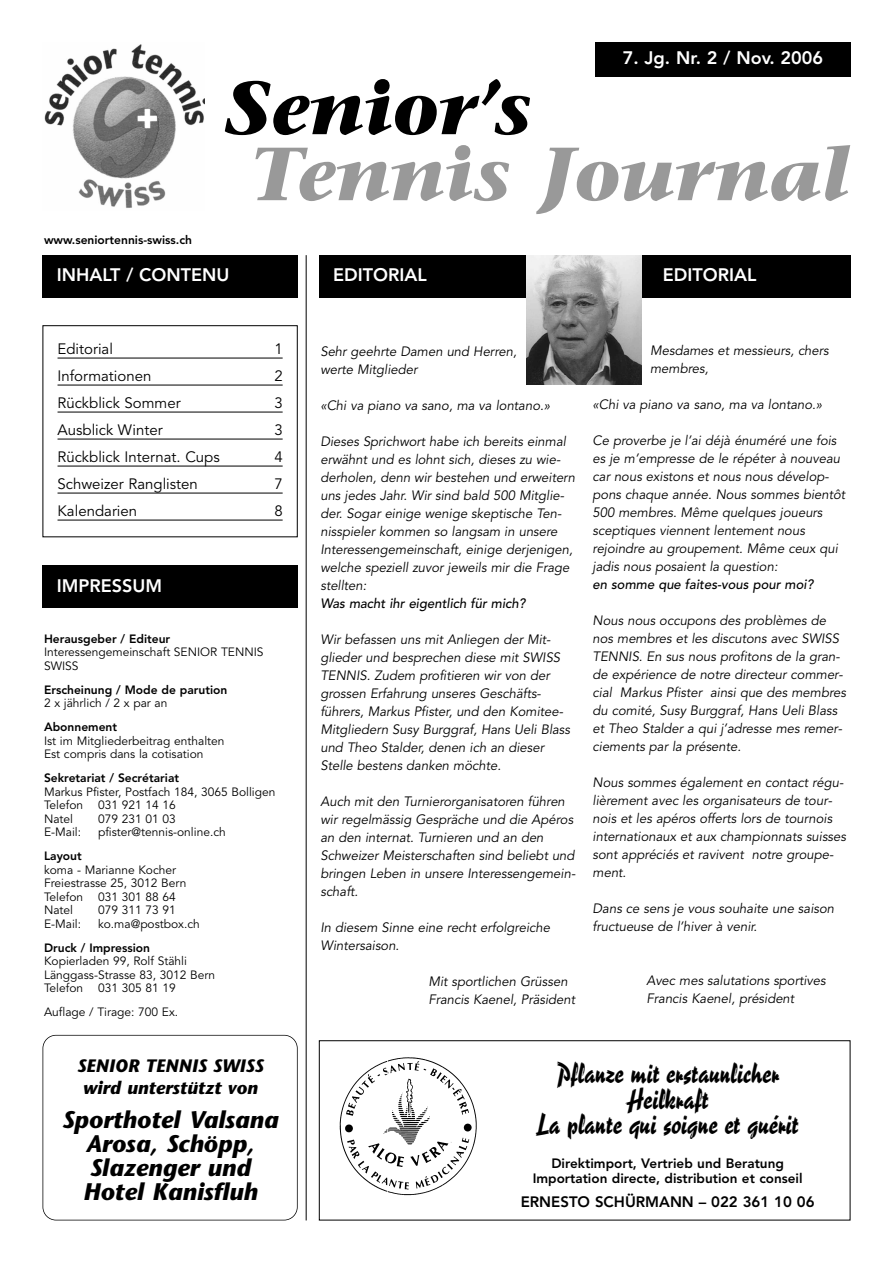
<style>
.page{position:relative;width:893px;height:1263px;background:#fff}
.page>*{position:absolute;margin:0;border:0;box-sizing:border-box;transform-origin:0 0}
.t1{font:italic 700 75px "Stone Serif";color:#999}
.t2{font:italic 700 75px "Stone Serif";color:#000}
.t3{font:27px/25.5px "Reporter Two";color:#000;text-align:center}
.t4{font:italic 700 24px/24px "Stone Sans";color:#000;text-align:center}
.t5{font:800 18px "Avenir";color:#fff}
.t6{font:italic 700 18px/21.6px "Stone Sans";color:#000;text-align:center}
.t7{font:15px "Avenir";color:#000}
.t8{font:800 15px "Avenir";color:#000}
.t9{font:italic 13.5px/18px "Avenir";color:#000}
.t10{font:800 13.5px/15px "Avenir";color:#000;text-align:center}
.t11{font:italic 500 13.5px "Avenir";color:#000}
.t12{font:12px/13.5px "Avenir";color:#000}
.t13{font:800 12px "Avenir";color:#000}
</style>
<div class="page">
<img style="left:44px;top:44px;width:160px;height:164px">
<div style="left:595px;top:43px;width:255px;height:34px;background:#000"></div>
<div style="left:43px;top:255px;width:255px;height:43px;background:#000"></div>
<div style="left:43px;top:566px;width:255px;height:42px;background:#000"></div>
<div style="left:319px;top:255px;width:255px;height:43px;background:#000"></div>
<div style="left:595px;top:255px;width:255px;height:43px;background:#000"></div>
<hr style="left:306px;top:255px;width:1px;height:965px;background:#000">
<hr style="left:58px;top:358px;width:225px;height:1px;background:#000">
<hr style="left:58px;top:385px;width:225px;height:1px;background:#000">
<hr style="left:58px;top:412px;width:225px;height:1px;background:#000">
<hr style="left:58px;top:439px;width:225px;height:1px;background:#000">
<hr style="left:58px;top:466px;width:225px;height:1px;background:#000">
<hr style="left:58px;top:493px;width:225px;height:1px;background:#000">
<hr style="left:58px;top:520px;width:225px;height:1px;background:#000">
<div style="left:43px;top:325px;width:255px;height:212px;border:1px solid #000"></div>
<div style="left:43px;top:1035px;width:255px;height:185px;border:2px solid #000;border-radius:14px"></div>
<img style="left:526px;top:255px;width:115px;height:129px">
<img style="left:339px;top:1057px;width:138px;height:139px">
<div style="left:319px;top:1040px;width:531px;height:180px;border:1px solid #000"></div>
<h3 class="t5" style="left:623px;top:51px;width:202px">7. Jg. Nr. 2 / Nov. 2006</h3>
<p class="t13" style="left:44px;top:235px;width:149px">www.seniortennis-swiss.ch</p>
<h1 class="t2" style="left:225px;top:79px;width:308px">Senior’s</h1>
<h1 class="t1" style="left:249px;top:145px;width:601px">Tennis Journal</h1>
<h3 class="t5" style="left:57px;top:268px;width:174px">INHALT / CONTENU</h3>
<p class="t7" style="left:58px;top:342px;width:57px">Editorial</p>
<p class="t7" style="left:274px;top:342px;width:10px">1</p>
<p class="t7" style="left:58px;top:369px;width:95px">Informationen</p>
<p class="t7" style="left:274px;top:369px;width:10px">2</p>
<p class="t7" style="left:58px;top:396px;width:125px">Rückblick Sommer</p>
<p class="t7" style="left:274px;top:396px;width:10px">3</p>
<p class="t7" style="left:58px;top:423px;width:107px">Ausblick Winter</p>
<p class="t7" style="left:274px;top:423px;width:10px">3</p>
<p class="t7" style="left:58px;top:450px;width:164px">Rückblick Internat. Cups</p>
<p class="t7" style="left:274px;top:450px;width:10px">4</p>
<p class="t7" style="left:58px;top:477px;width:142px">Schweizer Ranglisten</p>
<p class="t7" style="left:274px;top:477px;width:10px">7</p>
<p class="t7" style="left:58px;top:504px;width:81px">Kalendarien</p>
<p class="t7" style="left:274px;top:504px;width:10px">8</p>
<h3 class="t5" style="left:57px;top:578px;width:107px">IMPRESSUM</h3>
<p class="t13" style="left:44px;top:634px;width:128px">Herausgeber / Editeur</p>
<p class="t12" style="left:44px;top:646px;width:221px">Interessengemeinschaft SENIOR TENNIS<br>SWISS</p>
<p class="t13" style="left:44px;top:685px;width:185px">Erscheinung / Mode de parution</p>
<p class="t12" style="left:44px;top:697px;width:125px">2 x jährlich / 2 x par an</p>
<p class="t13" style="left:44px;top:722px;width:75px">Abonnement</p>
<p class="t12" style="left:44px;top:735px;width:182px">Ist im Mitgliederbeitrag enthalten<br>Est compris dans la cotisation</p>
<p class="t13" style="left:44px;top:773px;width:137px">Sekretariat / Secrétariat</p>
<p class="t12" style="left:44px;top:786px;width:233px">Markus Pfister, Postfach 184, 3065 Bolligen<br>Telefon 031 921 14 16<br>Natel</p>
<p class="t12" style="left:98px;top:813px;width:79px">079 231 01 03</p>
<p class="t12" style="left:44px;top:826px;width:39px">E-Mail:</p>
<p class="t12" style="left:98px;top:826px;width:129px">pfister@tennis-online.ch</p>
<p class="t13" style="left:44px;top:851px;width:39px">Layout</p>
<p class="t12" style="left:44px;top:864px;width:144px">koma - Marianne Kocher<br>Freiestrasse 25, 3012 Bern<br>Telefon 031 301 88 64<br>Natel</p>
<p class="t12" style="left:98px;top:904px;width:79px">079 311 73 91</p>
<p class="t12" style="left:44px;top:918px;width:39px">E-Mail:</p>
<p class="t12" style="left:98px;top:918px;width:103px">ko.ma@postbox.ch</p>
<p class="t13" style="left:44px;top:943px;width:108px">Druck / Impression</p>
<p class="t12" style="left:44px;top:955px;width:173px">Kopierladen 99, Rolf Stähli<br>Länggass-Strasse 83, 3012 Bern<br>Telefon 031 305 81 19</p>
<p class="t12" style="left:44px;top:1006px;width:136px">Auflage / Tirage: 700 Ex.</p>
<h3 class="t6" style="left:77px;top:1057px;width:188px">SENIOR TENNIS SWISS wird unterstützt von</h3>
<h3 class="t4" style="left:62px;top:1110px;width:218px">Sporthotel Valsana<br>Arosa, Schöpp,<br>Slazenger und<br>Hotel Kanisfluh</h3>
<h3 class="t5" style="left:333px;top:268px;width:95px">EDITORIAL</h3>
<h3 class="t5" style="left:663px;top:268px;width:95px">EDITORIAL</h3>
<p class="t9" style="left:320px;top:344px;width:198px">Sehr geehrte Damen und Herren, werte Mitglieder</p>
<p class="t9" style="left:320px;top:398px;width:231px">«Chi va piano va sano, ma va lontano.»</p>
<p class="t9" style="left:320px;top:434px;width:256px">Dieses Sprichwort habe ich bereits einmal erwähnt und es lohnt sich, dieses zu wie&shy;derholen, denn wir bestehen und erweitern uns jedes Jahr. Wir sind bald 500 Mitglie&shy;der. Sogar einige wenige skeptische Ten&shy;nisspieler kommen so langsam in unsere Interessengemeinschaft, einige derjenigen, welche speziell zuvor jeweils mir die Frage stellten:</p>
<p class="t11" style="left:320px;top:598px;width:206px">Was macht ihr eigentlich für mich?</p>
<p class="t9" style="left:320px;top:632px;width:251px">Wir befassen uns mit Anliegen der Mit&shy;glieder und besprechen diese mit SWISS TENNIS. Zudem profitieren wir von der grossen Erfahrung unseres Geschäfts&shy;führers, Markus Pfister, und den Komitee-Mitgliedern Susy Burggraf, Hans Ueli Blass und Theo Stalder, denen ich an dieser Stelle bestens danken möchte.</p>
<p class="t9" style="left:320px;top:794px;width:256px">Auch mit den Turnierorganisatoren führen wir regelmässig Gespräche und die Apéros an den internat. Turnieren und an den Schweizer Meisterschaften sind beliebt und bringen Leben in unsere Interessengemein&shy;schaft.</p>
<p class="t9" style="left:320px;top:920px;width:231px">In diesem Sinne eine recht erfolgreiche<br>Wintersaison.</p>
<p class="t9" style="left:428px;top:974px;width:148px">Mit sportlichen Grüssen<br>Francis Kaenel, Präsident</p>
<p class="t9" style="left:650px;top:342px;width:180px">Mesdames et messieurs, chers membres,</p>
<p class="t9" style="left:593px;top:396px;width:231px">«Chi va piano va sano, ma va lontano.»</p>
<p class="t9" style="left:593px;top:432px;width:254px">Ce proverbe je l’ai déjà énuméré une fois es je m’empresse de le répéter à nouveau car nous existons et nous nous dévelop&shy;pons chaque année. Nous sommes bientôt 500 membres. Même quelques joueurs sceptiques viennent lentement nous rejoindre au groupement. Même ceux qui jadis nous posaient la question:</p>
<p class="t11" style="left:593px;top:579px;width:222px">en somme que faites-vous pour moi?</p>
<p class="t9" style="left:593px;top:612px;width:255px">Nous nous occupons des problèmes de nos membres et les discutons avec SWISS TENNIS. En sus nous profitons de la gran&shy;de expérience de notre directeur commer&shy;cial Markus Pfister ainsi que des membres du comité, Susy Burggraf, Hans Ueli Blass et Theo Stalder a qui j’adresse mes remer&shy;ciements par la présente.</p>
<p class="t9" style="left:593px;top:774px;width:255px">Nous sommes également en contact régu&shy;lièrement avec les organisateurs de tour&shy;nois et les apéros offerts lors de tournois internationaux et aux championnats suisses sont appréciés et ravivent notre groupe&shy;ment.</p>
<p class="t9" style="left:593px;top:900px;width:243px">Dans ce sens je vous souhaite une saison fructueuse de l’hiver à venir.</p>
<p class="t9" style="left:647px;top:972px;width:181px">Avec mes salutations sportives<br>Francis Kaenel, président</p>
<h2 class="t3" style="left:536px;top:1062px;width:264px">Pflanze mit erstaunlicher<br>Heilkraft<br>La plante qui soigne et guérit</h2>
<p class="t10" style="left:533px;top:1157px;width:271px">Direktimport, Vertrieb und Beratung<br>Importation directe, distribution et conseil</p>
<p class="t8" style="left:521px;top:1195px;width:295px">ERNESTO SCHÜRMANN – 022 361 10 06</p>
</div>
